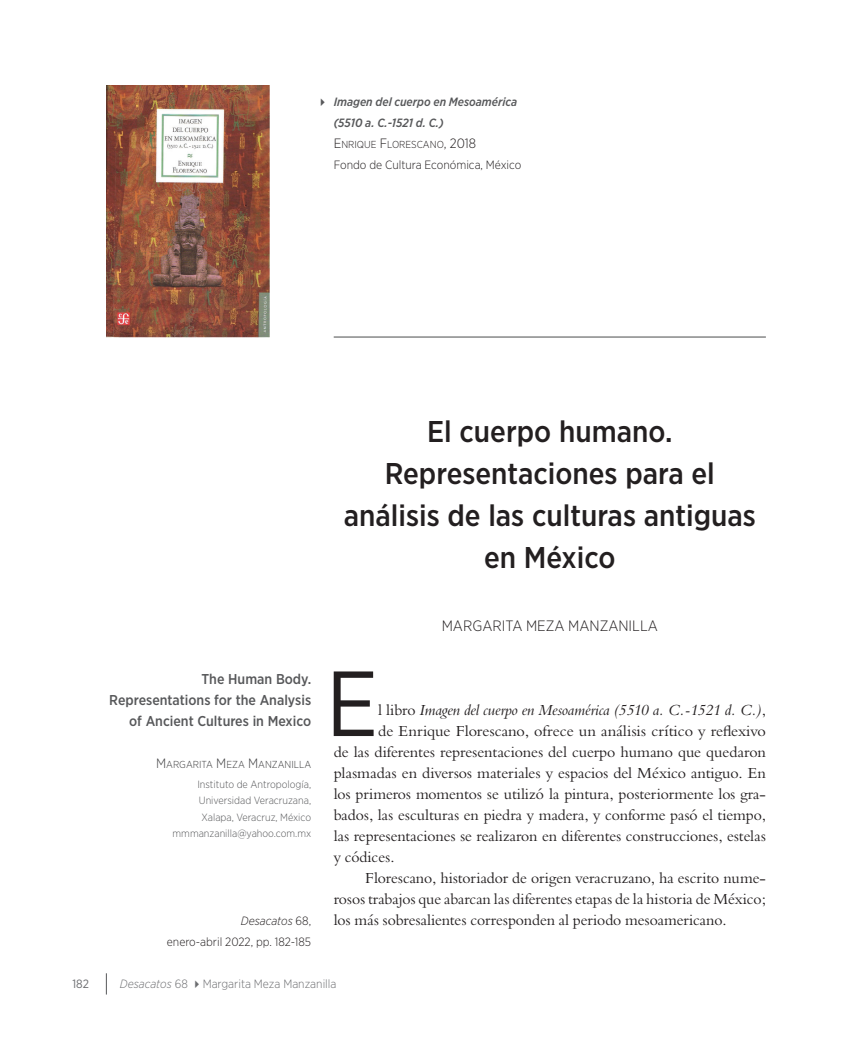
<style>
.page{position:relative;width:851px;height:1063px;background:#fff}
.page>*{position:absolute;margin:0;border:0;box-sizing:border-box;transform-origin:0 0}
.t1{font:92.25px "Gotham Narrow";color:#231f20}
.t2{font:500 30px/42px "Gotham Narrow";color:#231f20;text-align:center}
.t3{font:15px "Bergamo Std";letter-spacing:-.005em;color:#231f20}
.t4{font:italic 15px "Bergamo Std";color:#231f20}
.t5{font:300 15px "Gotham Narrow";color:#231f20}
.t6{font:500 14.25px/21px "Gotham Narrow";color:#57585a;text-align:right}
.t7{font:300 12px/21px "Gotham Narrow";color:#231f20;text-align:right}
.t8{font:italic 500 12px "Gotham Narrow";color:#57585a}
.t9{font:300 12px "Gotham Narrow";color:#6c6d70}
.t10{font:12px "Gotham Narrow";color:#6c6d70}
.t11{font:300 10.5px/16.5px "Gotham Narrow";color:#57585a;text-align:right}
.t12{font:300 10.2px "Gotham Narrow";color:#3e3e3f}
.t13{font:300 10.2px "Gotham Narrow";color:#231f20}
.s1{font-size:13.5px}
.s2{font-style:italic}
.s3{font-style:normal}
</style>
<div class="page">
<svg style="left:106px;top:973px;width:1px;height:22px"></svg>
<hr style="left:333px;top:337px;width:432px;height:1px;background:#4b4c4d">
<img style="left:106px;top:85px;width:163px;height:252px">
<p class="t8" style="left:316px;top:94px;width:202px">✔ Imagen del cuerpo en Mesoamérica</p>
<p class="t8" style="left:333px;top:115px;width:111px">(5510 a. C.-1521 d. C.)</p>
<p class="t13" style="left:333px;top:138px;width:144px"><span class="s1">E</span>NRIQUE <span class="s1">F</span>LORESCANO<span class="s1">, 2018</span></p>
<p class="t7" style="left:333px;top:154px;width:189px">Fondo de Cultura Económica, México</p>
<h2 class="t2" style="left:344px;top:410px;width:413px">El cuerpo humano.<br>Representaciones para el análisis de las culturas antiguas en México</h2>
<p class="t6" style="left:109px;top:669px;width:203px">The Human Body.<br>Representations for the Analysis of Ancient Cultures in Mexico</p>
<p class="t12" style="left:156px;top:759px;width:157px"><span class="s1">M</span>ARGARITA <span class="s1">M</span>EZA <span class="s1">M</span>ANZANILLA</p>
<p class="t11" style="left:172px;top:776px;width:140px">Instituto de Antropología,<br>Universidad Veracruzana,<br>Xalapa, Veracruz, México mmmanzanilla@yahoo.com.mx</p>
<p class="t7" style="left:167px;top:910px;width:146px"><span class="s2">Desacatos</span> 68,<br>enero-abril 2022, pp. 182-185</p>
<p class="t5" style="left:441px;top:617px;width:218px">MARGARITA MEZA MANZANILLA</p>
<h1 class="t1" style="left:326px;top:646px;width:54px">E</h1>
<p class="t4" style="left:378px;top:701px;width:389px"><span class="s3">l libro</span> Imagen del cuerpo en Mesoamérica (5510 a. C.-1521 d. C.)<span class="s3">,</span></p>
<p class="t3" style="left:378px;top:722px;width:389px">de Enrique Florescano, ofrece un análisis crítico y reflexivo</p>
<p class="t3" style="left:333px;top:743px;width:433px">de las diferentes representaciones del cuerpo humano que quedaron</p>
<p class="t3" style="left:333px;top:764px;width:433px">plasmadas en diversos materiales y espacios del México antiguo. En</p>
<p class="t3" style="left:333px;top:785px;width:433px">los primeros momentos se utilizó la pintura, posteriormente los gra-</p>
<p class="t3" style="left:333px;top:806px;width:433px">bados, las esculturas en piedra y madera, y conforme pasó el tiempo,</p>
<p class="t3" style="left:333px;top:827px;width:433px">las representaciones se realizaron en diferentes construcciones, estelas</p>
<p class="t3" style="left:333px;top:848px;width:62px">y códices.</p>
<p class="t3" style="left:365px;top:869px;width:402px">Florescano, historiador de origen veracruzano, ha escrito nume-</p>
<p class="t3" style="left:333px;top:890px;width:433px">rosos trabajos que abarcan las diferentes etapas de la historia de México;</p>
<p class="t3" style="left:333px;top:911px;width:394px">los más sobresalientes corresponden al periodo mesoamericano.</p>
<p class="t10" style="left:72px;top:976px;width:18px">182</p>
<p class="t9" style="left:120px;top:976px;width:218px"><span class="s2">Desacatos</span> 68 ✔Margarita Meza Manzanilla</p>
</div>
